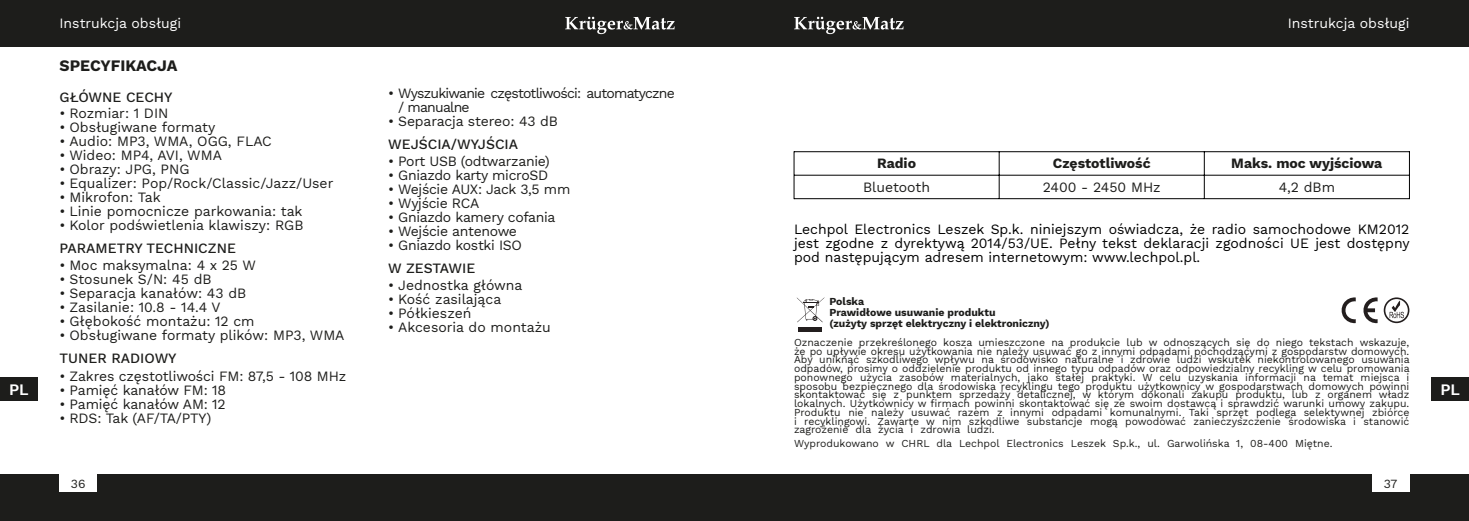
<style>
.page{position:relative;width:1469px;height:521px;background:#fff}
.page>*{position:absolute;margin:0;border:0;box-sizing:border-box;transform-origin:0 0}
.t1{font:700 15.75px "Work Sans";color:#1d1d1b}
.t2{font:600 15.75px "Work Sans";color:#fff}
.t3{font:14px "Work Sans";letter-spacing:-.01em;color:#1d1d1b}
.t4{font:14px/14px "Work Sans";color:#000;text-align:justify}
.t5{font:500 14px "Work Sans";color:#1d1d1b}
.t6{font:14px/14px "Work Sans";letter-spacing:-.055em;color:#1d1d1b}
.t7{font:700 14px "Work Sans";color:#1d1d1b}
.t8{font:14px "Work Sans";color:#fff}
.t9{font:12.25px "Work Sans";color:#1d1d1b}
.t10{font:10.5px/8.8px "Work Sans";color:#1d1d1b;text-align:justify}
.t11{font:700 10.5px/10.8px "Work Sans";color:#1d1d1b}
</style>
<div class="page">
<div style="left:0;top:474px;width:1468px;height:47px;background:#1d1d1b"></div>
<div style="left:0;top:0;width:1468px;height:47px;background:#1d1d1b"></div>
<svg style="left:794px;top:17px;width:109px;height:17px"></svg>
<svg style="left:565px;top:17px;width:109px;height:17px"></svg>
<div style="left:60px;top:474px;width:37px;height:18px;background:#fff"></div>
<div style="left:1371px;top:474px;width:38px;height:18px;background:#fff"></div>
<div style="left:1431px;top:377px;width:37px;height:24px;background:#1d1d1b"></div>
<div style="left:0;top:377px;width:38px;height:24px;background:#1d1d1b"></div>
<svg style="left:1383px;top:297px;width:26px;height:26px"></svg>
<svg style="left:1341px;top:297px;width:36px;height:26px"></svg>
<div style="left:798px;top:327px;width:24px;height:5px;background:#231e1e"></div>
<svg style="left:796px;top:297px;width:28px;height:25px"></svg>
<hr style="left:793px;top:151px;width:1px;height:48px;background:#000">
<hr style="left:1408px;top:151px;width:1px;height:48px;background:#000">
<hr style="left:998px;top:152px;width:1px;height:47px;background:#000">
<hr style="left:1203px;top:152px;width:1px;height:47px;background:#000">
<hr style="left:794px;top:151px;width:615px;height:1px;background:#000">
<hr style="left:794px;top:175px;width:615px;height:1px;background:#000">
<hr style="left:794px;top:198px;width:615px;height:1px;background:#000">
<h2 class="t8" style="left:60px;top:15px;width:123px">Instrukcja obsługi</h2>
<h2 class="t8" style="left:1287px;top:15px;width:123px">Instrukcja obsługi</h2>
<h1 class="t1" style="left:60px;top:56px;width:119px">SPECYFIKACJA</h1>
<h2 class="t5" style="left:60px;top:89px;width:114px">GŁÓWNE CECHY</h2>
<h2 class="t3" style="left:60px;top:105px;width:110px">• Rozmiar: 1 DIN</h2>
<h2 class="t3" style="left:60px;top:119px;width:157px">• Obsługiwane formaty</h2>
<h2 class="t3" style="left:60px;top:133px;width:214px">• Audio: MP3, WMA, OGG, FLAC</h2>
<h2 class="t3" style="left:60px;top:147px;width:164px">• Wideo: MP4, AVI, WMA</h2>
<h2 class="t3" style="left:60px;top:161px;width:131px">• Obrazy: JPG, PNG</h2>
<h2 class="t3" style="left:60px;top:175px;width:275px">• Equalizer: Pop/Rock/Classic/Jazz/User</h2>
<h2 class="t3" style="left:60px;top:189px;width:103px">• Mikrofon: Tak</h2>
<h2 class="t3" style="left:60px;top:203px;width:244px">• Linie pomocnicze parkowania: tak</h2>
<h2 class="t3" style="left:60px;top:217px;width:245px">• Kolor podświetlenia klawiszy: RGB</h2>
<h2 class="t5" style="left:60px;top:240px;width:178px">PARAMETRY TECHNICZNE</h2>
<h2 class="t3" style="left:60px;top:257px;width:198px">• Moc maksymalna: 4 x 25 W</h2>
<h2 class="t3" style="left:60px;top:271px;width:153px">• Stosunek S/N: 45 dB</h2>
<h2 class="t3" style="left:60px;top:285px;width:188px">• Separacja kanałów: 43 dB</h2>
<h2 class="t3" style="left:60px;top:299px;width:163px">• Zasilanie: 10.8 - 14.4 V</h2>
<h2 class="t3" style="left:60px;top:313px;width:197px">• Głębokość montażu: 12 cm</h2>
<h2 class="t3" style="left:60px;top:327px;width:286px">• Obsługiwane formaty plików: MP3, WMA</h2>
<h2 class="t5" style="left:60px;top:350px;width:118px">TUNER RADIOWY</h2>
<h2 class="t3" style="left:60px;top:367px;width:288px">• Zakres częstotliwości FM: 87,5 - 108 MHz</h2>
<h2 class="t3" style="left:60px;top:381px;width:168px">• Pamięć kanałów FM: 18</h2>
<h2 class="t3" style="left:60px;top:395px;width:168px">• Pamięć kanałów AM: 12</h2>
<h2 class="t3" style="left:60px;top:409px;width:153px">• RDS: Tak (AF/TA/PTY)</h2>
<h2 class="t6" style="left:398px;top:86px;width:278px;text-indent:-10px">• Wyszukiwanie częstotliwości: automatyczne / manualne</h2>
<h2 class="t3" style="left:388px;top:113px;width:171px">• Separacja stereo: 43 dB</h2>
<h2 class="t5" style="left:388px;top:135px;width:131px">WEJŚCIA/WYJŚCIA</h2>
<h2 class="t3" style="left:388px;top:153px;width:163px">• Port USB (odtwarzanie)</h2>
<h2 class="t3" style="left:388px;top:167px;width:161px">• Gniazdo karty microSD</h2>
<h2 class="t3" style="left:388px;top:181px;width:184px">• Wejście AUX: Jack 3,5 mm</h2>
<h2 class="t3" style="left:388px;top:195px;width:93px">• Wyjście RCA</h2>
<h2 class="t3" style="left:388px;top:209px;width:169px">• Gniazdo kamery cofania</h2>
<h2 class="t3" style="left:388px;top:223px;width:130px">• Wejście antenowe</h2>
<h2 class="t3" style="left:388px;top:237px;width:135px">• Gniazdo kostki ISO</h2>
<h2 class="t5" style="left:388px;top:260px;width:89px">W ZESTAWIE</h2>
<h2 class="t3" style="left:388px;top:277px;width:136px">• Jednostka główna</h2>
<h2 class="t3" style="left:388px;top:291px;width:115px">• Kość zasilająca</h2>
<h2 class="t3" style="left:388px;top:305px;width:85px">• Półkieszeń</h2>
<h2 class="t3" style="left:388px;top:319px;width:164px">• Akcesoria do montażu</h2>
<h2 class="t7" style="left:877px;top:155px;width:40px">Radio</h2>
<h2 class="t7" style="left:1052px;top:155px;width:99px">Częstotliwość</h2>
<h2 class="t7" style="left:1231px;top:155px;width:153px">Maks. moc wyjściowa</h2>
<h2 class="t3" style="left:863px;top:179px;width:69px">Bluetooth</h2>
<h2 class="t3" style="left:1042px;top:179px;width:119px">2400 - 2450 MHz</h2>
<h2 class="t3" style="left:1278px;top:179px;width:58px">4,2 dBm</h2>
<h2 class="t4" style="left:794px;top:222px;width:617px">Lechpol Electronics Leszek Sp.k. niniejszym oświadcza, że radio samochodowe KM2012 jest zgodne z dyrektywą 2014/53/UE. Pełny tekst deklaracji zgodności UE jest dostępny pod następującym adresem internetowym: www.lechpol.pl.</h2>
<p class="t11" style="left:829px;top:296px;width:222px">Polska<br>Prawidłowe usuwanie produktu<br>(zużyty sprzęt elektryczny i elektroniczny)</p>
<p class="t10" style="left:794px;top:338px;width:617px">Oznaczenie przekreślonego kosza umieszczone na produkcie lub w odnoszących się do niego tekstach wskazuje, że po upływie okresu użytkowania nie należy usuwać go z innymi odpadami pochodzącymi z gospodarstw domowych.<br>Aby uniknąć szkodliwego wpływu na środowisko naturalne i zdrowie ludzi wskutek niekontrolowanego usuwania odpadów, prosimy o oddzielenie produktu od innego typu odpadów oraz odpowiedzialny recykling w celu promowania ponownego użycia zasobów materialnych, jako stałej praktyki. W celu uzyskania informacji na temat miejsca i sposobu bezpiecznego dla środowiska recyklingu tego produktu użytkownicy w gospodarstwach domowych powinni skontaktować się z punktem sprzedaży detalicznej, w którym dokonali zakupu produktu, lub z organem władz lokalnych. Użytkownicy w firmach powinni skontaktować się ze swoim dostawcą i sprawdzić warunki umowy zakupu.<br>Produktu nie należy usuwać razem z innymi odpadami komunalnymi. Taki sprzęt podlega selektywnej zbiórce i recyklingowi. Zawarte w nim szkodliwe substancje mogą powodować zanieczyszczenie środowiska i stanowić zagrożenie dla życia i zdrowia ludzi.</p>
<p class="t10" style="left:794px;top:439px;width:540px">Wyprodukowano w CHRL dla Lechpol Electronics Leszek Sp.k., ul. Garwolińska 1, 08-400 Miętne.</p>
<h1 class="t2" style="left:9px;top:380px;width:21px">PL</h1>
<h1 class="t2" style="left:1440px;top:380px;width:21px">PL</h1>
<p class="t9" style="left:71px;top:476px;width:16px">36</p>
<p class="t9" style="left:1383px;top:476px;width:15px">37</p>
</div>
